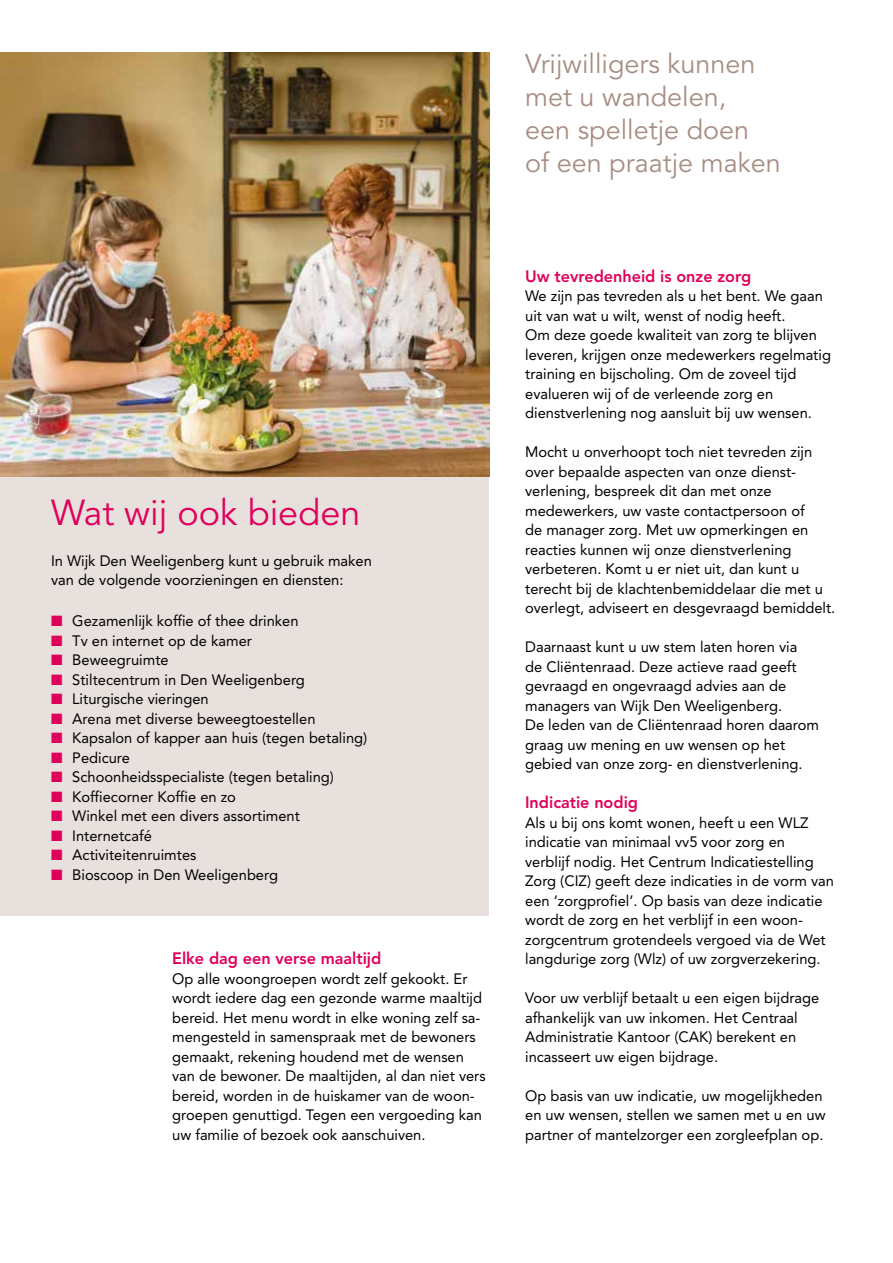
<style>
.page{position:relative;width:893px;height:1263px;background:#fff}
.page>*{position:absolute;margin:0;border:0;box-sizing:border-box;transform-origin:0 0}
.t1{font:36px "Avenir LT Std";color:#e0005b}
.t2{font:27px/33px "Avenir LT Std";color:#a78d82}
.t3{font:800 16.5px "Avenir LT Std";color:#e0005b}
.t4{font:15px/19.5px "Avenir LT Std";color:#000}
.s1{color:#e0005b}
</style>
<div class="page">
<div style="left:0;top:477px;width:489px;height:439px;background:#e8e0dd"></div>
<img style="left:0;top:53px;width:489px;height:424px">
<h1 class="t1" style="left:51px;top:492px;width:311px">Wat wij ook bieden</h1>
<p class="t4" style="left:51px;top:551px;width:322px">In Wijk Den Weeligenberg kunt u gebruik maken van de volgende voorzieningen en diensten:</p>
<p class="t4" style="left:51px;top:611px;width:249px"><span class="s1">■</span> Gezamenlijk koffie of thee drinken</p>
<p class="t4" style="left:51px;top:631px;width:203px"><span class="s1">■</span> Tv en internet op de kamer</p>
<p class="t4" style="left:51px;top:650px;width:119px"><span class="s1">■</span> Beweegruimte</p>
<p class="t4" style="left:51px;top:670px;width:255px"><span class="s1">■</span> Stiltecentrum in Den Weeligenberg</p>
<p class="t4" style="left:51px;top:689px;width:159px"><span class="s1">■</span> Liturgische vieringen</p>
<p class="t4" style="left:51px;top:709px;width:266px"><span class="s1">■</span> Arena met diverse beweegtoestellen</p>
<p class="t4" style="left:51px;top:728px;width:318px"><span class="s1">■</span> Kapsalon of kapper aan huis (tegen betaling)</p>
<p class="t4" style="left:51px;top:748px;width:80px"><span class="s1">■</span> Pedicure</p>
<p class="t4" style="left:51px;top:767px;width:284px"><span class="s1">■</span> Schoonheidsspecialiste (tegen betaling)</p>
<p class="t4" style="left:51px;top:787px;width:187px"><span class="s1">■</span> Koffiecorner Koffie en zo</p>
<p class="t4" style="left:51px;top:806px;width:250px"><span class="s1">■</span> Winkel met een divers assortiment</p>
<p class="t4" style="left:51px;top:826px;width:102px"><span class="s1">■</span> Internetcafé</p>
<p class="t4" style="left:51px;top:845px;width:147px"><span class="s1">■</span> Activiteitenruimtes</p>
<p class="t4" style="left:51px;top:865px;width:229px"><span class="s1">■</span> Bioscoop in Den Weeligenberg</p>
<p class="t3" style="left:172px;top:948px;width:211px">Elke dag een verse maaltijd</p>
<p class="t4" style="left:172px;top:969px;width:315px">Op alle woongroepen wordt zelf gekookt. Er wordt iedere dag een gezonde warme maaltijd bereid. Het menu wordt in elke woning zelf sa&shy;mengesteld in samenspraak met de bewoners gemaakt, rekening houdend met de wensen van de bewoner. De maaltijden, al dan niet vers bereid, worden in de huiskamer van de woon&shy;groepen genuttigd. Tegen een vergoeding kan uw familie of bezoek ook aanschuiven.</p>
<h2 class="t2" style="left:525px;top:48px;width:257px">Vrijwilligers kunnen met u wandelen,<br>een spelletje doen<br>of een praatje maken</h2>
<p class="t3" style="left:525px;top:266px;width:228px">Uw tevredenheid is onze zorg</p>
<p class="t4" style="left:525px;top:286px;width:307px">We zijn pas tevreden als u het bent. We gaan uit van wat u wilt, wenst of nodig heeft.<br>Om deze goede kwaliteit van zorg te blijven leveren, krijgen onze medewerkers regelmatig training en bijscholing. Om de zoveel tijd evalueren wij of de verleende zorg en dienstverlening nog aansluit bij uw wensen.</p>
<p class="t4" style="left:525px;top:442px;width:312px">Mocht u onverhoopt toch niet tevreden zijn over bepaalde aspecten van onze dienst&shy;verlening, bespreek dit dan met onze medewerkers, uw vaste contactpersoon of<br>de manager zorg. Met uw opmerkingen en reacties kunnen wij onze dienstverlening verbeteren. Komt u er niet uit, dan kunt u terecht bij de klachtenbemiddelaar die met u overlegt, adviseert en desgevraagd bemiddelt.</p>
<p class="t4" style="left:525px;top:637px;width:295px">Daarnaast kunt u uw stem laten horen via<br>de Cliëntenraad. Deze actieve raad geeft gevraagd en ongevraagd advies aan de managers van Wijk Den Weeligenberg.<br>De leden van de Cliëntenraad horen daarom graag uw mening en uw wensen op het gebied van onze zorg- en dienstverlening.</p>
<p class="t3" style="left:525px;top:793px;width:114px">Indicatie nodig</p>
<p class="t4" style="left:525px;top:813px;width:310px">Als u bij ons komt wonen, heeft u een WLZ indicatie van minimaal vv5 voor zorg en<br>verblijf nodig. Het Centrum Indicatiestelling Zorg (CIZ) geeft deze indicaties in de vorm van een ‘zorgprofiel’. Op basis van deze indicatie wordt de zorg en het verblijf in een woon&shy;zorgcentrum grotendeels vergoed via de Wet langdurige zorg (Wlz) of uw zorgverzekering.</p>
<p class="t4" style="left:525px;top:988px;width:296px">Voor uw verblijf betaalt u een eigen bijdrage afhankelijk van uw inkomen. Het Centraal Administratie Kantoor (CAK) berekent en incasseert uw eigen bijdrage.</p>
<p class="t4" style="left:525px;top:1086px;width:302px">Op basis van uw indicatie, uw mogelijkheden en uw wensen, stellen we samen met u en uw partner of mantelzorger een zorgleefplan op.</p>
</div>
